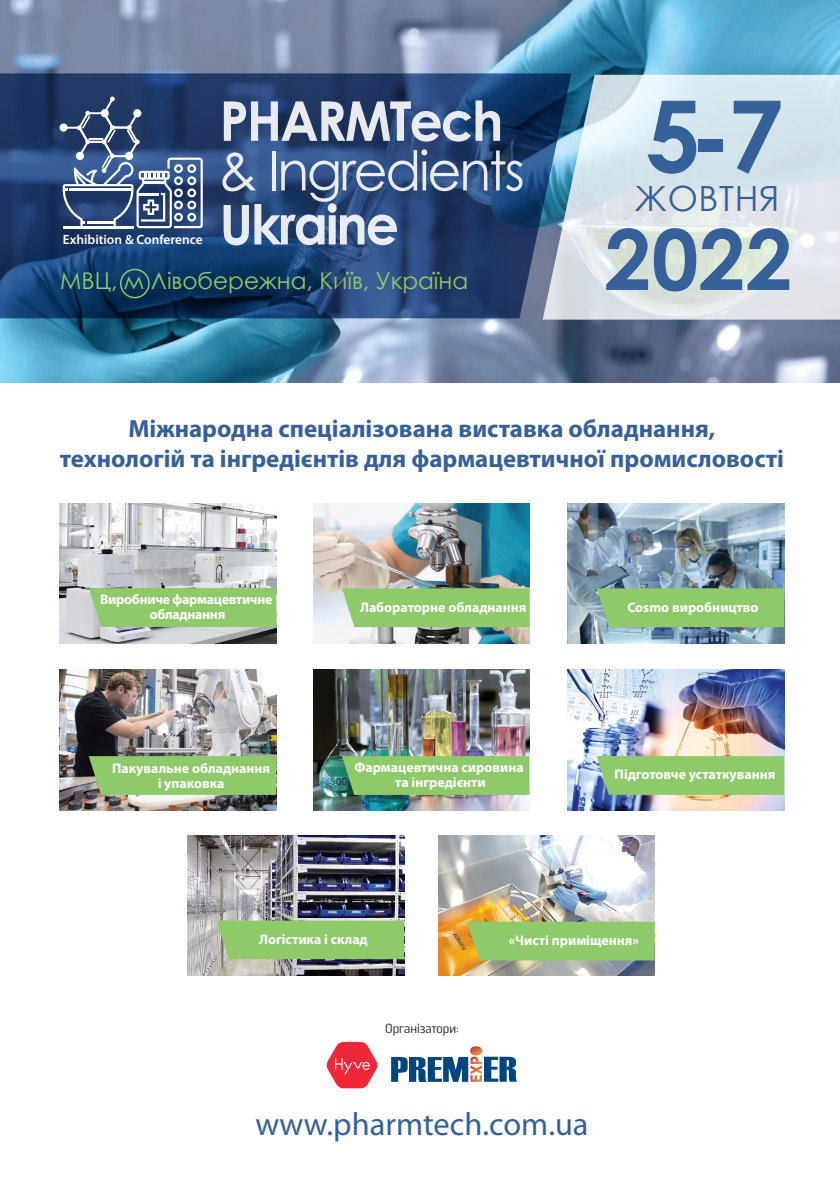
<style>
.page{position:relative;width:840px;height:1191px;background:#fff}
.page>*{position:absolute;margin:0;border:0;box-sizing:border-box;transform-origin:0 0}
.t1{font:700 99.2px "Century Gothic";color:#356098}
.t2{font:700 84px "Century Gothic";color:#356098}
.t3{font:700 54.8px "Century Gothic";letter-spacing:-.04em;color:#fff;scale:.95 1}
.t4{font:54.8px "Century Gothic";letter-spacing:-.04em;color:#fff;scale:.95 1}
.t5{font:34.8px "Century Gothic";letter-spacing:.02em;color:#356098}
.t6{font:32.4px "Myriad Pro";color:#356098}
.t7{font:700 24.8px/29.8px "Myriad Pro";color:#356098;text-align:center}
.t8{font:23.2px "Century Gothic";color:#8fca6a}
.t9{font:700 13.8px/14.8px "Myriad Pro";color:#fff;text-align:center}
.t10{font:700 13.8px/14.8px "Myriad Pro";letter-spacing:-.02em;color:#fff;text-align:center}
.t11{font:600 13.4px "Myriad Pro";color:#fff}
.t12{font:13.2px "Solido Pro";color:#231f20}
</style>
<div class="page">
<img style="left:0;top:0;width:839px;height:383px">
<svg style="left:0;top:73px;width:571px;height:245px;background:#20406f"></svg>
<svg style="left:542px;top:75px;width:297px;height:245px;background:#cad9df"></svg>
<svg style="left:59px;top:123px;width:9px;height:9px"></svg>
<svg style="left:63px;top:97px;width:140px;height:131px;background:#4d638b"></svg>
<hr style="left:69px;top:188px;width:63px;height:3px;background:#fff">
<div style="left:120px;top:269px;width:29px;height:29px;border:1px solid #8fca6a;border-radius:50%"></div>
<img style="left:59px;top:670px;width:217px;height:140px">
<svg style="left:89px;top:756px;width:187px;height:39px;background:#8ec66a"></svg>
<img style="left:313px;top:670px;width:216px;height:140px">
<svg style="left:342px;top:756px;width:187px;height:39px;background:#8bc669"></svg>
<img style="left:313px;top:503px;width:216px;height:140px">
<div style="left:342px;top:588px;width:187px;height:39px;background:#8fca6a"></div>
<img style="left:187px;top:835px;width:217px;height:141px">
<div style="left:216px;top:920px;width:188px;height:39px;background:#8fca6a"></div>
<img style="left:567px;top:503px;width:216px;height:140px">
<div style="left:596px;top:588px;width:187px;height:39px;background:#8fca6a"></div>
<img style="left:438px;top:835px;width:216px;height:141px">
<div style="left:467px;top:921px;width:187px;height:39px;background:#8fca6a"></div>
<img style="left:567px;top:670px;width:216px;height:140px">
<svg style="left:596px;top:756px;width:187px;height:39px;background:#8dc76d"></svg>
<img style="left:59px;top:503px;width:217px;height:140px">
<div style="left:89px;top:588px;width:187px;height:39px;background:#8fca6a"></div>
<svg style="left:391px;top:1046px;width:126px;height:36px"></svg>
<svg style="left:326px;top:1042px;width:52px;height:46px"></svg>
<p class="t11" style="left:63px;top:231px;width:141px">Exhibition &amp; Conference</p>
<h3 class="t3" style="left:219px;top:79px;width:300px">PHARMTech</h3>
<h3 class="t4" style="left:218px;top:132px;width:324px">&amp; Ingredients</h3>
<h3 class="t3" style="left:219px;top:183px;width:190px">Ukraine</h3>
<h3 class="t8" style="left:60px;top:264px;width:409px">МВЦ, м Лівобережна, Київ, Україна</h3>
<h1 class="t1" style="left:645px;top:61px;width:139px">5-7</h1>
<h3 class="t5" style="left:634px;top:174px;width:146px">ЖОВТНЯ</h3>
<h2 class="t2" style="left:604px;top:196px;width:190px">2022</h2>
<h3 class="t7" style="left:60px;top:413px;width:725px">Міжнародна спеціалізована виставка обладнання,<br>технологій та інгредієнтів для фармацевтичної промисловості</h3>
<p class="t10" style="left:100px;top:591px;width:174px">Виробниче фармацевтичне обладнання</p>
<p class="t9" style="left:360px;top:599px;width:168px">Лабораторне обладнання</p>
<p class="t9" style="left:112px;top:760px;width:160px">Пакувальне обладнання і упаковка</p>
<p class="t9" style="left:354px;top:759px;width:170px">Фармацевтична сировина та інгредієнти</p>
<p class="t9" style="left:627px;top:599px;width:133px">Cosmo виробництво</p>
<p class="t9" style="left:614px;top:766px;width:162px">Підготовче устаткування</p>
<p class="t9" style="left:259px;top:931px;width:110px">Логістика і склад</p>
<p class="t12" style="left:385px;top:1020px;width:75px">Організатори:</p>
<p class="t9" style="left:508px;top:932px;width:132px">«Чисті приміщення»</p>
<h3 class="t6" style="left:255px;top:1104px;width:334px">www.pharmtech.com.ua</h3>
</div>
